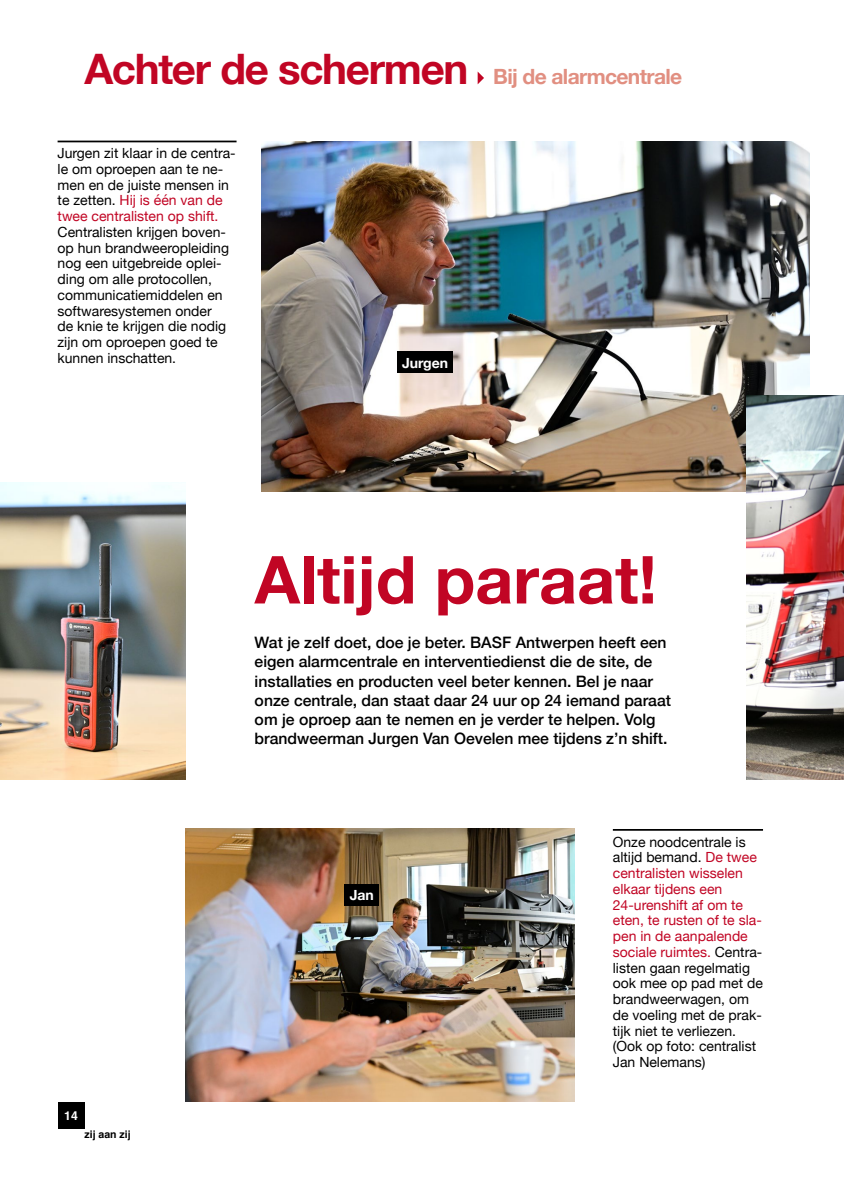
<style>
.page{position:relative;width:844px;height:1191px;background:#fff}
.page>*{position:absolute;margin:0;border:0;box-sizing:border-box;transform-origin:0 0}
.t1{font:700 66.15px "Helvetica Neue";color:#c10524}
.t2{font:700 21px "Helvetica Neue";letter-spacing:-.03em;color:#e18f81}
.t3{font:500 15.75px/19.2px "Helvetica Neue";color:#000}
.t4{font:14px/15.8px "Helvetica Neue";color:#000}
.t5{font:700 14px "Helvetica Neue";color:#fff}
.t6{font:700 12.25px "Helvetica";color:#fff}
.t7{font:700 10.5px "Helvetica";color:#000}
.s1{font-size:42px;color:#c10524}
.s2{color:#c10524}
</style>
<div class="page">
<svg style="left:477px;top:72px;width:7px;height:12px"></svg>
<img style="left:262px;top:142px;width:547px;height:349px">
<div style="left:397px;top:351px;width:56px;height:21px;background:#000"></div>
<hr style="left:58px;top:141px;width:178px;height:1px;background:#000">
<hr style="left:612px;top:829px;width:150px;height:1px;background:#000">
<img style="left:186px;top:828px;width:388px;height:273px">
<div style="left:345px;top:884px;width:34px;height:21px;background:#000"></div>
<img style="left:0;top:483px;width:186px;height:296px">
<img style="left:746px;top:396px;width:97px;height:383px">
<div style="left:58px;top:1101px;width:26px;height:27px;background:#000"></div>
<h2 class="t2" style="left:84px;top:60px;width:599px"><span class="s1">Achter de schermen</span> Bij de alarmcentrale</h2>
<p class="t4" style="left:58px;top:146px;width:179px">Jurgen zit klaar in de centra&shy;le om oproepen aan te ne&shy;men en de juiste mensen in te zetten. <span class="s2">Hij is één van de twee centralisten op shift.</span></p>
<p class="t4" style="left:58px;top:225px;width:173px">Centralisten krijgen boven&shy;op hun brandweeropleiding nog een uitgebreide oplei&shy;ding om alle protocollen, communicatiemiddelen en softwaresystemen onder de knie te krijgen die nodig zijn om oproepen goed te kunnen inschatten.</p>
<p class="t5" style="left:402px;top:351px;width:48px">Jurgen</p>
<p class="t6" style="left:64px;top:1108px;width:15px">14</p>
<p class="t7" style="left:84px;top:1127px;width:48px">zij aan zij</p>
<h1 class="t1" style="left:254px;top:528px;width:403px">Altijd paraat!</h1>
<p class="t3" style="left:254px;top:631px;width:418px">Wat je zelf doet, doe je beter. BASF Antwerpen heeft een eigen alarmcentrale en interventiedienst die de site, de installaties en producten veel beter kennen. Bel je naar onze centrale, dan staat daar 24 uur op 24 iemand paraat om je oproep aan te nemen en je verder te helpen. Volg brandweerman Jurgen Van Oevelen mee tijdens z’n shift.</p>
<p class="t5" style="left:349px;top:884px;width:26px">Jan</p>
<p class="t4" style="left:612px;top:834px;width:151px">Onze noodcentrale is altijd bemand. <span class="s2">De twee centralisten wisselen elkaar tijdens een<br>24-urenshift af om te eten, te rusten of te sla&shy;pen in de aanpalende sociale ruimtes.</span> Centra&shy;listen gaan regelmatig ook mee op pad met de brandweerwagen, om de voeling met de prak&shy;tijk niet te verliezen. (Ook op foto: centralist<br>Jan Nelemans)</p>
</div>
